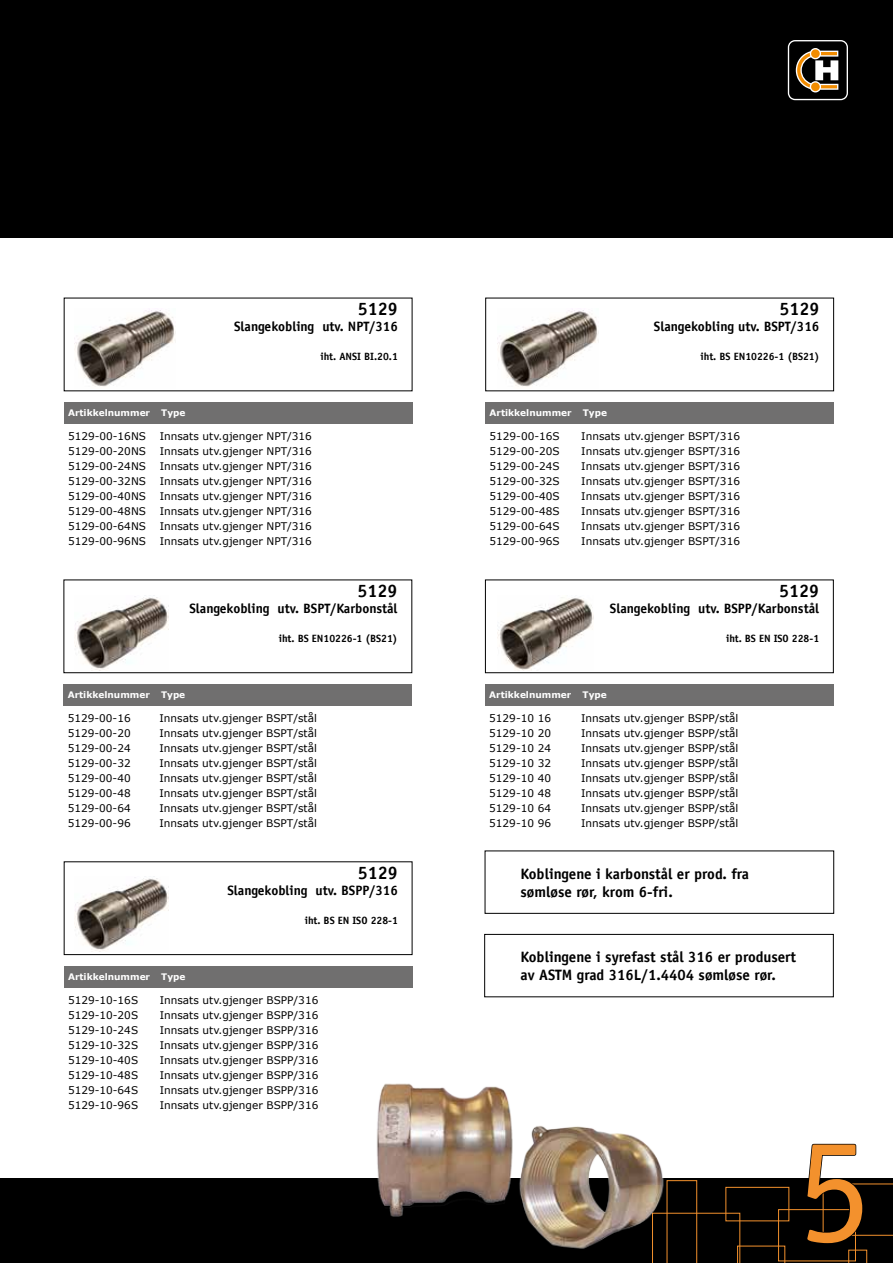
<style>
.page{position:relative;width:893px;height:1263px;background:#fff}
.page>*{position:absolute;margin:0;border:0;box-sizing:border-box;transform-origin:0 0}
.t1{font:150px "Officina Sans LT";color:#f3912d}
.t2{font:700 18px "Officina Sans LT";color:#000}
.t3{font:700 15px/18px "Officina Sans LT";color:#000}
.t4{font:700 13.5px "Officina Sans LT";color:#000}
.t5{font:10.5px "Verdana";color:#000}
.t6{font:700 10.5px "Officina Sans LT";color:#000}
.t7{font:700 9px "Verdana";color:#fff}
</style>
<div class="page">
<div style="left:0;top:0;width:893px;height:238px;background:#000"></div>
<div style="left:0;top:1178px;width:893px;height:85px;background:#000"></div>
<svg style="left:787px;top:40px;width:61px;height:61px"></svg>
<svg style="left:652px;top:1180px;width:133px;height:83px"></svg>
<div style="left:778px;top:1209px;width:78px;height:52px;border:1px solid #f3912d"></div>
<div style="left:725px;top:1187px;width:64px;height:34px;border:1px solid #f3912d"></div>
<svg style="left:806px;top:1143px;width:87px;height:120px"></svg>
<div style="left:64px;top:579px;width:348px;height:94px;border:1px solid #000"></div>
<div style="left:64px;top:861px;width:348px;height:94px;border:1px solid #000"></div>
<div style="left:485px;top:579px;width:349px;height:94px;border:1px solid #000"></div>
<div style="left:64px;top:402px;width:348px;height:22px;background:#706f6f"></div>
<div style="left:64px;top:684px;width:348px;height:21px;background:#706f6f"></div>
<div style="left:64px;top:965px;width:348px;height:22px;background:#706f6f"></div>
<div style="left:485px;top:402px;width:349px;height:22px;background:#706f6f"></div>
<div style="left:485px;top:684px;width:349px;height:21px;background:#706f6f"></div>
<div style="left:485px;top:850px;width:349px;height:64px;border:1px solid #000"></div>
<div style="left:484px;top:934px;width:350px;height:63px;border:1px solid #000"></div>
<img style="left:75px;top:310px;width:100px;height:77px">
<img style="left:498px;top:310px;width:100px;height:77px">
<img style="left:498px;top:597px;width:95px;height:74px">
<img style="left:75px;top:595px;width:94px;height:75px">
<img style="left:75px;top:876px;width:94px;height:75px">
<img style="left:376px;top:1083px;width:135px;height:134px">
<img style="left:508px;top:1116px;width:163px;height:137px">
<p class="t7" style="left:68px;top:407px;width:119px">Artikkelnummer Type</p>
<h2 class="t2" style="left:358px;top:298px;width:42px">5129</h2>
<p class="t4" style="left:234px;top:318px;width:165px">Slangekobling utv. NPT/316</p>
<p class="t6" style="left:321px;top:350px;width:79px">iht. ANSI BI.20.1</p>
<p class="t5" style="left:68px;top:429px;width:79px">5129-00-16NS</p>
<p class="t5" style="left:160px;top:429px;width:154px">Innsats utv.gjenger NPT/316</p>
<p class="t5" style="left:68px;top:444px;width:79px">5129-00-20NS</p>
<p class="t5" style="left:160px;top:444px;width:154px">Innsats utv.gjenger NPT/316</p>
<p class="t5" style="left:68px;top:459px;width:79px">5129-00-24NS</p>
<p class="t5" style="left:160px;top:459px;width:154px">Innsats utv.gjenger NPT/316</p>
<p class="t5" style="left:68px;top:474px;width:79px">5129-00-32NS</p>
<p class="t5" style="left:160px;top:474px;width:154px">Innsats utv.gjenger NPT/316</p>
<p class="t5" style="left:68px;top:489px;width:79px">5129-00-40NS</p>
<p class="t5" style="left:160px;top:489px;width:154px">Innsats utv.gjenger NPT/316</p>
<p class="t5" style="left:68px;top:504px;width:79px">5129-00-48NS</p>
<p class="t5" style="left:160px;top:504px;width:154px">Innsats utv.gjenger NPT/316</p>
<p class="t5" style="left:68px;top:519px;width:79px">5129-00-64NS</p>
<p class="t5" style="left:160px;top:519px;width:154px">Innsats utv.gjenger NPT/316</p>
<p class="t5" style="left:68px;top:534px;width:79px">5129-00-96NS</p>
<p class="t5" style="left:160px;top:534px;width:154px">Innsats utv.gjenger NPT/316</p>
<h2 class="t2" style="left:358px;top:579px;width:42px">5129</h2>
<p class="t4" style="left:189px;top:600px;width:210px">Slangekobling utv. BSPT/Karbonstål</p>
<p class="t6" style="left:279px;top:632px;width:120px">iht. BS EN10226-1 (BS21)</p>
<p class="t7" style="left:68px;top:688px;width:119px">Artikkelnummer Type</p>
<p class="t5" style="left:68px;top:711px;width:64px">5129-00-16</p>
<p class="t5" style="left:160px;top:711px;width:159px">Innsats utv.gjenger BSPT/stål</p>
<p class="t5" style="left:68px;top:726px;width:64px">5129-00-20</p>
<p class="t5" style="left:160px;top:726px;width:159px">Innsats utv.gjenger BSPT/stål</p>
<p class="t5" style="left:68px;top:741px;width:64px">5129-00-24</p>
<p class="t5" style="left:160px;top:741px;width:159px">Innsats utv.gjenger BSPT/stål</p>
<p class="t5" style="left:68px;top:756px;width:64px">5129-00-32</p>
<p class="t5" style="left:160px;top:756px;width:159px">Innsats utv.gjenger BSPT/stål</p>
<p class="t5" style="left:68px;top:771px;width:64px">5129-00-40</p>
<p class="t5" style="left:160px;top:771px;width:159px">Innsats utv.gjenger BSPT/stål</p>
<p class="t5" style="left:68px;top:786px;width:64px">5129-00-48</p>
<p class="t5" style="left:160px;top:786px;width:159px">Innsats utv.gjenger BSPT/stål</p>
<p class="t5" style="left:68px;top:801px;width:64px">5129-00-64</p>
<p class="t5" style="left:160px;top:801px;width:159px">Innsats utv.gjenger BSPT/stål</p>
<p class="t5" style="left:68px;top:816px;width:64px">5129-00-96</p>
<p class="t5" style="left:160px;top:816px;width:159px">Innsats utv.gjenger BSPT/stål</p>
<p class="t7" style="left:68px;top:970px;width:119px">Artikkelnummer Type</p>
<h2 class="t2" style="left:358px;top:861px;width:42px">5129</h2>
<p class="t4" style="left:227px;top:882px;width:172px">Slangekobling utv. BSPP/316</p>
<p class="t6" style="left:305px;top:913px;width:95px">iht. BS EN ISO 228-1</p>
<p class="t5" style="left:68px;top:992px;width:72px">5129-10-16S</p>
<p class="t5" style="left:160px;top:992px;width:160px">Innsats utv.gjenger BSPP/316</p>
<p class="t5" style="left:68px;top:1007px;width:72px">5129-10-20S</p>
<p class="t5" style="left:160px;top:1007px;width:160px">Innsats utv.gjenger BSPP/316</p>
<p class="t5" style="left:68px;top:1022px;width:72px">5129-10-24S</p>
<p class="t5" style="left:160px;top:1022px;width:160px">Innsats utv.gjenger BSPP/316</p>
<p class="t5" style="left:68px;top:1037px;width:72px">5129-10-32S</p>
<p class="t5" style="left:160px;top:1037px;width:160px">Innsats utv.gjenger BSPP/316</p>
<p class="t5" style="left:68px;top:1052px;width:72px">5129-10-40S</p>
<p class="t5" style="left:160px;top:1052px;width:160px">Innsats utv.gjenger BSPP/316</p>
<p class="t5" style="left:68px;top:1067px;width:72px">5129-10-48S</p>
<p class="t5" style="left:160px;top:1067px;width:160px">Innsats utv.gjenger BSPP/316</p>
<p class="t5" style="left:68px;top:1082px;width:72px">5129-10-64S</p>
<p class="t5" style="left:160px;top:1082px;width:160px">Innsats utv.gjenger BSPP/316</p>
<p class="t5" style="left:68px;top:1097px;width:72px">5129-10-96S</p>
<p class="t5" style="left:160px;top:1097px;width:160px">Innsats utv.gjenger BSPP/316</p>
<p class="t7" style="left:490px;top:407px;width:119px">Artikkelnummer Type</p>
<h2 class="t2" style="left:779px;top:298px;width:42px">5129</h2>
<p class="t4" style="left:654px;top:318px;width:167px">Slangekobling utv. BSPT/316</p>
<p class="t6" style="left:701px;top:350px;width:120px">iht. BS EN10226-1 (BS21)</p>
<p class="t5" style="left:490px;top:429px;width:72px">5129-00-16S</p>
<p class="t5" style="left:581px;top:429px;width:160px">Innsats utv.gjenger BSPT/316</p>
<p class="t5" style="left:490px;top:444px;width:72px">5129-00-20S</p>
<p class="t5" style="left:581px;top:444px;width:160px">Innsats utv.gjenger BSPT/316</p>
<p class="t5" style="left:490px;top:459px;width:72px">5129-00-24S</p>
<p class="t5" style="left:581px;top:459px;width:160px">Innsats utv.gjenger BSPT/316</p>
<p class="t5" style="left:490px;top:474px;width:72px">5129-00-32S</p>
<p class="t5" style="left:581px;top:474px;width:160px">Innsats utv.gjenger BSPT/316</p>
<p class="t5" style="left:490px;top:489px;width:72px">5129-00-40S</p>
<p class="t5" style="left:581px;top:489px;width:160px">Innsats utv.gjenger BSPT/316</p>
<p class="t5" style="left:490px;top:504px;width:72px">5129-00-48S</p>
<p class="t5" style="left:581px;top:504px;width:160px">Innsats utv.gjenger BSPT/316</p>
<p class="t5" style="left:490px;top:519px;width:72px">5129-00-64S</p>
<p class="t5" style="left:581px;top:519px;width:160px">Innsats utv.gjenger BSPT/316</p>
<p class="t5" style="left:490px;top:534px;width:72px">5129-00-96S</p>
<p class="t5" style="left:581px;top:534px;width:160px">Innsats utv.gjenger BSPT/316</p>
<h2 class="t2" style="left:779px;top:579px;width:42px">5129</h2>
<p class="t4" style="left:610px;top:600px;width:211px">Slangekobling utv. BSPP/Karbonstål</p>
<p class="t6" style="left:726px;top:632px;width:95px">iht. BS EN ISO 228-1</p>
<p class="t7" style="left:489px;top:688px;width:119px">Artikkelnummer Type</p>
<p class="t5" style="left:489px;top:711px;width:63px">5129-10 16</p>
<p class="t5" style="left:581px;top:711px;width:159px">Innsats utv.gjenger BSPP/stål</p>
<p class="t5" style="left:489px;top:726px;width:63px">5129-10 20</p>
<p class="t5" style="left:581px;top:726px;width:159px">Innsats utv.gjenger BSPP/stål</p>
<p class="t5" style="left:489px;top:741px;width:63px">5129-10 24</p>
<p class="t5" style="left:581px;top:741px;width:159px">Innsats utv.gjenger BSPP/stål</p>
<p class="t5" style="left:489px;top:756px;width:63px">5129-10 32</p>
<p class="t5" style="left:581px;top:756px;width:159px">Innsats utv.gjenger BSPP/stål</p>
<p class="t5" style="left:489px;top:771px;width:63px">5129-10 40</p>
<p class="t5" style="left:581px;top:771px;width:159px">Innsats utv.gjenger BSPP/stål</p>
<p class="t5" style="left:489px;top:786px;width:63px">5129-10 48</p>
<p class="t5" style="left:581px;top:786px;width:159px">Innsats utv.gjenger BSPP/stål</p>
<p class="t5" style="left:489px;top:801px;width:63px">5129-10 64</p>
<p class="t5" style="left:581px;top:801px;width:159px">Innsats utv.gjenger BSPP/stål</p>
<p class="t5" style="left:489px;top:816px;width:63px">5129-10 96</p>
<p class="t5" style="left:581px;top:816px;width:159px">Innsats utv.gjenger BSPP/stål</p>
<h3 class="t3" style="left:520px;top:864px;width:230px">Koblingene i karbonstål er prod. fra sømløse rør, krom 6-fri.</h3>
<h3 class="t3" style="left:520px;top:948px;width:277px">Koblingene i syrefast stål 316 er produsert av ASTM grad 316L/1.4404 sømløse rør.</h3>
<h1 class="t1" style="left:797px;top:1102px;width:76px">5</h1>
</div>
